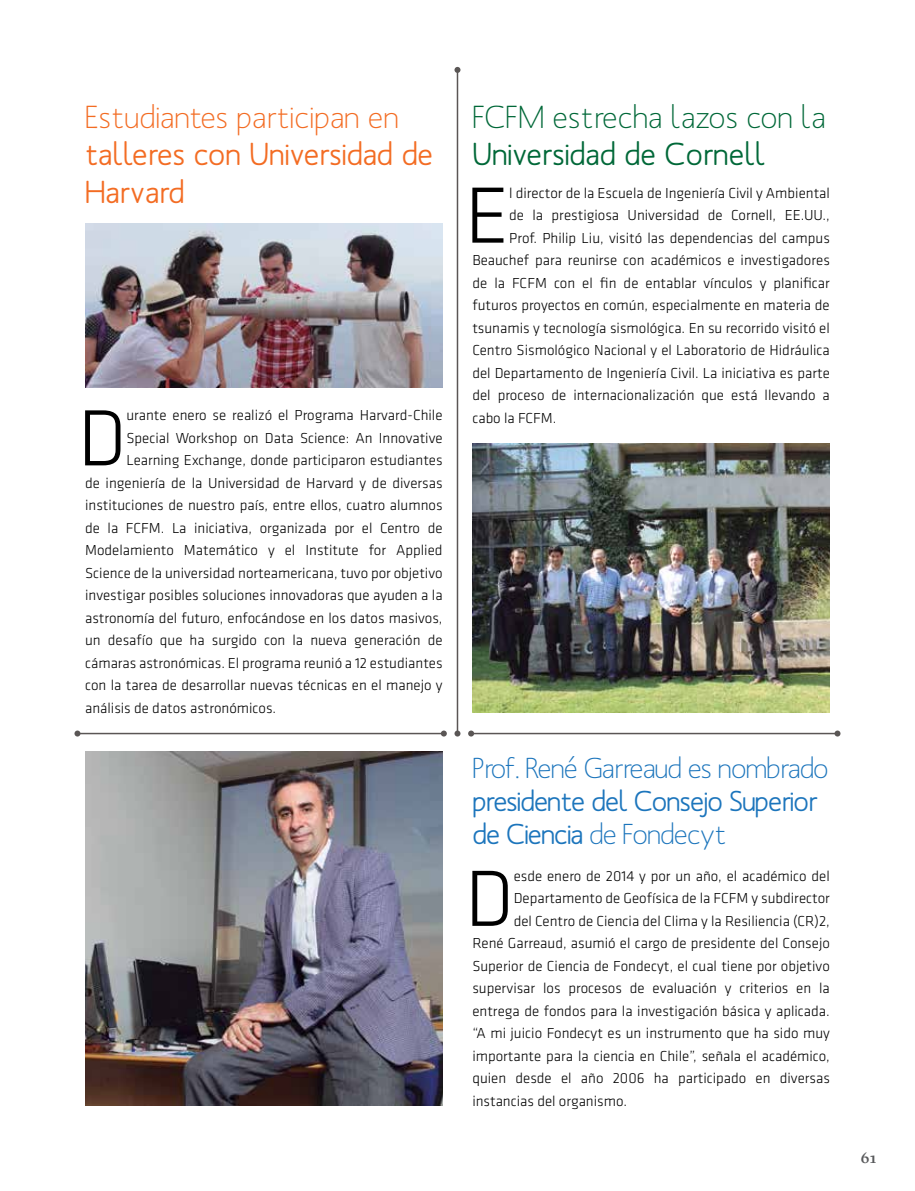
<style>
.page{position:relative;width:915px;height:1191px;background:#fff}
.page>*{position:absolute;margin:0;border:0;box-sizing:border-box;transform-origin:0 0}
.t1{font:300 82.5px "Klavika";color:#000}
.t2{font:500 31.5px/37.5px "Mank Sans";color:#f36c23}
.t3{font:31.5px/37.5px "Mank Sans";color:#006838}
.t4{font:28.5px/33px "Mank Sans";letter-spacing:-.03em;color:#1c75bc}
.t5{font:300 15px "Klavika";color:#000}
.t6{font:600 15px "Prensa";color:#58595b}
.s1{font-weight:400}
.s2{font-weight:500}
</style>
<div class="page">
<hr style="left:456px;top:70px;width:2px;height:663px;background:#5a5655">
<svg style="left:454px;top:67px;width:6px;height:6px"></svg>
<svg style="left:454px;top:730px;width:6px;height:6px"></svg>
<img style="left:85px;top:224px;width:357px;height:164px">
<img style="left:472px;top:444px;width:357px;height:269px">
<hr style="left:77px;top:733px;width:366px;height:1px;background:#5a5655">
<svg style="left:74px;top:730px;width:6px;height:6px"></svg>
<svg style="left:440px;top:730px;width:6px;height:6px"></svg>
<hr style="left:471px;top:733px;width:366px;height:1px;background:#5a5655">
<svg style="left:468px;top:730px;width:6px;height:6px"></svg>
<svg style="left:834px;top:730px;width:6px;height:6px"></svg>
<img style="left:85px;top:751px;width:357px;height:354px">
<p class="t2" style="left:85px;top:97px;width:349px"><span class="s1">Estudiantes participan en </span>talleres con Universidad de<br>Harvard</p>
<p class="t1" style="left:78px;top:393px;width:50px">D</p>
<p class="t5" style="left:126px;top:407px;width:317px">urante enero se realizó el Programa Harvard-Chile</p>
<p class="t5" style="left:126px;top:430px;width:317px">Special Workshop on Data Science: An Innovative</p>
<p class="t5" style="left:126px;top:452px;width:317px">Learning Exchange, donde participaron estudiantes</p>
<p class="t5" style="left:85px;top:475px;width:359px">de ingeniería de la Universidad de Harvard y de diversas</p>
<p class="t5" style="left:85px;top:497px;width:359px">instituciones de nuestro país, entre ellos, cuatro alumnos</p>
<p class="t5" style="left:85px;top:520px;width:359px">de la FCFM. La iniciativa, organizada por el Centro de</p>
<p class="t5" style="left:85px;top:542px;width:359px">Modelamiento Matemático y el Institute for Applied</p>
<p class="t5" style="left:85px;top:565px;width:359px">Science de la universidad norteamericana, tuvo por objetivo</p>
<p class="t5" style="left:85px;top:587px;width:359px">investigar posibles soluciones innovadoras que ayuden a la</p>
<p class="t5" style="left:85px;top:610px;width:359px">astronomía del futuro, enfocándose en los datos masivos,</p>
<p class="t5" style="left:85px;top:632px;width:359px">un desafío que ha surgido con la nueva generación de</p>
<p class="t5" style="left:85px;top:655px;width:359px">cámaras astronómicas. El programa reunió a 12 estudiantes</p>
<p class="t5" style="left:85px;top:677px;width:359px">con la tarea de desarrollar nuevas técnicas en el manejo y</p>
<p class="t5" style="left:85px;top:700px;width:192px">análisis de datos astronómicos.</p>
<p class="t3" style="left:472px;top:98px;width:354px">FCFM estrecha lazos con la<br><span class="s2">Universidad de Cornell</span></p>
<p class="t1" style="left:465px;top:170px;width:46px">E</p>
<p class="t5" style="left:509px;top:184px;width:322px">l director de la Escuela de Ingeniería Civil y Ambiental</p>
<p class="t5" style="left:509px;top:207px;width:322px">de la prestigiosa Universidad de Cornell, EE.UU.,</p>
<p class="t5" style="left:509px;top:229px;width:322px">Prof. Philip Liu, visitó las dependencias del campus</p>
<p class="t5" style="left:472px;top:252px;width:359px">Beauchef para reunirse con académicos e investigadores</p>
<p class="t5" style="left:472px;top:274px;width:359px">de la FCFM con el fin de entablar vínculos y planificar</p>
<p class="t5" style="left:472px;top:297px;width:359px">futuros proyectos en común, especialmente en materia de</p>
<p class="t5" style="left:472px;top:319px;width:359px">tsunamis y tecnología sismológica. En su recorrido visitó el</p>
<p class="t5" style="left:472px;top:342px;width:359px">Centro Sismológico Nacional y el Laboratorio de Hidráulica</p>
<p class="t5" style="left:472px;top:364px;width:359px">del Departamento de Ingeniería Civil. La iniciativa es parte</p>
<p class="t5" style="left:472px;top:387px;width:359px">del proceso de internacionalización que está llevando a</p>
<p class="t5" style="left:472px;top:409px;width:86px">cabo la FCFM.</p>
<p class="t4" style="left:472px;top:751px;width:358px">Prof. René Garreaud es nombrado <span class="s2">presidente del Consejo Superior de Ciencia</span> de Fondecyt</p>
<p class="t1" style="left:465px;top:853px;width:50px">D</p>
<p class="t5" style="left:513px;top:867px;width:317px">esde enero de 2014 y por un año, el académico del</p>
<p class="t5" style="left:513px;top:890px;width:317px">Departamento de Geofísica de la FCFM y subdirector</p>
<p class="t5" style="left:513px;top:912px;width:317px">del Centro de Ciencia del Clima y la Resiliencia (CR)2,</p>
<p class="t5" style="left:472px;top:935px;width:359px">René Garreaud, asumió el cargo de presidente del Consejo</p>
<p class="t5" style="left:472px;top:957px;width:359px">Superior de Ciencia de Fondecyt, el cual tiene por objetivo</p>
<p class="t5" style="left:472px;top:980px;width:359px">supervisar los procesos de evaluación y criterios en la</p>
<p class="t5" style="left:472px;top:1002px;width:359px">entrega de fondos para la investigación básica y aplicada.</p>
<p class="t5" style="left:472px;top:1025px;width:359px">“A mi juicio Fondecyt es un instrumento que ha sido muy</p>
<p class="t5" style="left:472px;top:1047px;width:359px">importante para la ciencia en Chile”, señala el académico,</p>
<p class="t5" style="left:472px;top:1070px;width:359px">quien desde el año 2006 ha participado en diversas</p>
<p class="t5" style="left:472px;top:1092px;width:156px">instancias del organismo.</p>
<p class="t6" style="left:860px;top:1148px;width:17px">61</p>
</div>
